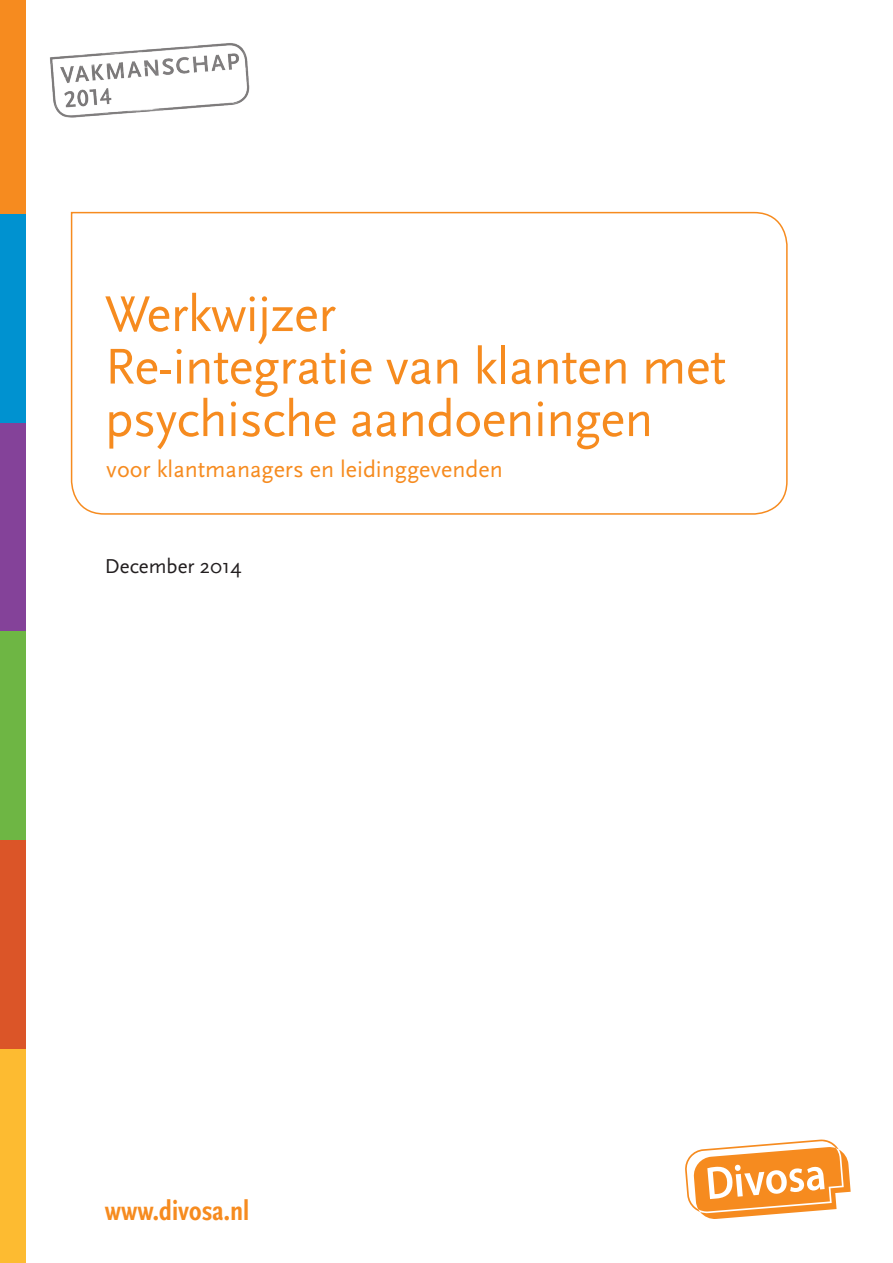
<style>
.page{position:relative;width:893px;height:1263px;background:#fff}
.page>*{position:absolute;margin:0;border:0;box-sizing:border-box;transform-origin:0 0}
.Kop_Cover{font:52.5px/52.5px "Scala Sans OT";letter-spacing:-.01em;color:#f68b1f}
.t1{font:700 condensed 28.5px "Scala Sans OT";color:#f68b1f}
.Kop_Cover-2{font:24px "Scala Sans OT";color:#f68b1f}
.Body{font:21px "Scala Sans OT";color:#231f20}
</style>
<div class="page">
<div style="left:0;top:0;width:26px;height:214px;background:#f68b1f"></div>
<div style="left:0;top:214px;width:26px;height:209px;background:#0092d0"></div>
<div style="left:0;top:423px;width:26px;height:208px;background:#844299"></div>
<div style="left:0;top:631px;width:26px;height:209px;background:#6eb644"></div>
<div style="left:0;top:840px;width:26px;height:209px;background:#db5528"></div>
<div style="left:0;top:1049px;width:26px;height:214px;background:#fdbb31"></div>
<svg style="left:685px;top:1139px;width:166px;height:80px"></svg>
<img style="left:50px;top:43px;width:200px;height:75px">
<svg style="left:70px;top:211px;width:718px;height:304px"></svg>
<p class="Kop_Cover" style="left:105px;top:289px;width:232px">Werkwijzer</p>
<p class="Kop_Cover" style="left:105px;top:341px;width:623px">Re-integratie van klanten met psychische aandoeningen</p>
<p class="Kop_Cover-2" style="left:106px;top:456px;width:398px">voor klantmanagers en leidinggevenden</p>
<p class="Body" style="left:105px;top:555px;width:138px">December 2014</p>
<p class="t1" style="left:105px;top:1195px;width:146px">www.divosa.nl</p>
</div>
